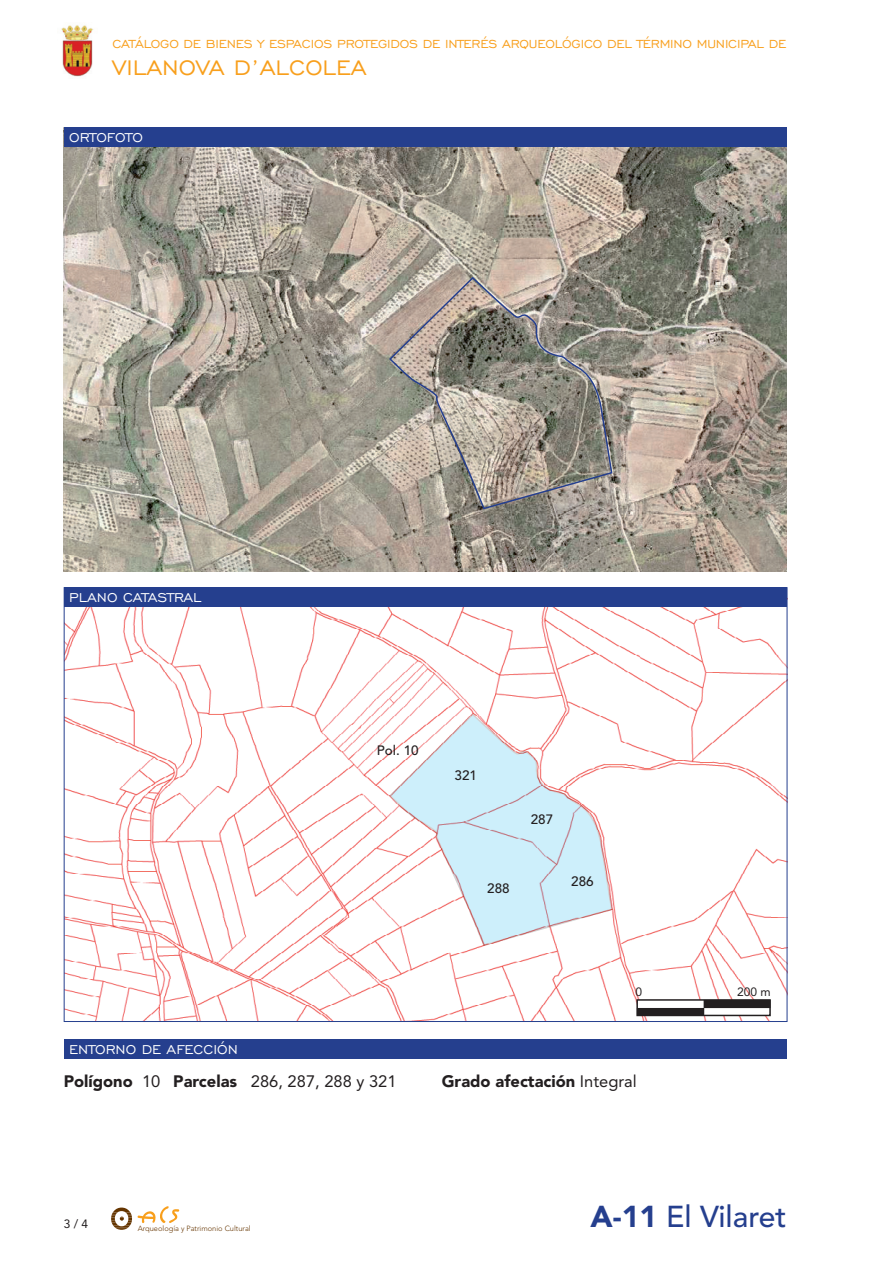
<style>
.page{position:relative;width:893px;height:1263px;background:#fff}
.page>*{position:absolute;margin:0;border:0;box-sizing:border-box;transform-origin:0 0}
.t1{font:500 30px "Avenir";color:#253f8e}
.t2{font:27px "Engravers Gothic BT";color:#f89f1c}
.t3{font:16.5px "Engravers Gothic BT";color:#fff}
.t4{font:16.5px "Avenir";color:#231f20}
.t5{font:900 16.5px "Avenir";color:#231f20}
.t6{font:15px "Engravers Gothic BT";letter-spacing:-.01em;color:#f89f1c}
.t7{font:500 13.5px "Avenir";color:#231f20}
.t8{font:12px "Avenir";color:#231f20}
.t9{font:300 7.5px "Avenir";color:#653500}
.s1{font-weight:900}
.s2{font-weight:400}
</style>
<div class="page">
<img style="left:66px;top:607px;width:719px;height:413px">
<svg style="left:389px;top:712px;width:224px;height:235px"></svg>
<img style="left:61px;top:25px;width:33px;height:52px">
<img style="left:64px;top:127px;width:723px;height:444px">
<div style="left:64px;top:1039px;width:723px;height:19px;background:#253f8e"></div>
<div style="left:64px;top:128px;width:723px;height:19px;background:#253f8e"></div>
<div style="left:64px;top:587px;width:723px;height:20px;background:#253f8e"></div>
<svg style="left:111px;top:1206px;width:69px;height:24px"></svg>
<svg style="left:389px;top:276px;width:224px;height:234px;background:#9d968c"></svg>
<div style="left:637px;top:1000px;width:133px;height:15px;background:#fff"></div>
<div style="left:636px;top:999px;width:135px;height:17px;border:2px solid #231f20"></div>
<div style="left:638px;top:1009px;width:65px;height:6px;background:#231f20"></div>
<div style="left:637px;top:1008px;width:67px;height:7px;border:2px solid #231f20"></div>
<div style="left:704px;top:1001px;width:66px;height:6px;background:#231f20"></div>
<div style="left:704px;top:1000px;width:66px;height:8px;border:2px solid #231f20"></div>
<p class="t6" style="left:112px;top:35px;width:675px">CATÁLOGO DE BIENES Y ESPACIOS PROTEGIDOS DE INTERÉS ARQUEOLÓGICO DEL TÉRMINO MUNICIPAL DE</p>
<h2 class="t2" style="left:112px;top:52px;width:256px">VILANOVA D’ALCOLEA</h2>
<p class="t3" style="left:69px;top:129px;width:75px">ORTOFOTO</p>
<p class="t3" style="left:69px;top:588px;width:134px">PLANO CATASTRAL</p>
<p class="t7" style="left:377px;top:742px;width:43px">Pol. 10</p>
<p class="t7" style="left:455px;top:767px;width:24px">321</p>
<p class="t7" style="left:487px;top:881px;width:24px">288</p>
<p class="t7" style="left:531px;top:811px;width:24px">287</p>
<p class="t7" style="left:571px;top:874px;width:24px">286</p>
<p class="t8" style="left:636px;top:985px;width:8px">0</p>
<p class="t8" style="left:737px;top:985px;width:35px">200 m</p>
<p class="t3" style="left:69px;top:1040px;width:170px">ENTORNO DE AFECCIÓN</p>
<p class="t4" style="left:64px;top:1071px;width:334px"><span class="s1">Polígono</span> 10 <span class="s1">Parcelas</span> 286, 287, 288 y 321</p>
<p class="t5" style="left:442px;top:1071px;width:196px">Grado afectación <span class="s2">Integral</span></p>
<p class="t8" style="left:64px;top:1216px;width:26px">3 / 4</p>
<p class="t9" style="left:138px;top:1224px;width:115px">Arqueología y Patrimonio Cultural</p>
<h1 class="t1" style="left:591px;top:1199px;width:198px"><span class="s1">A-11</span> El Vilaret</h1>
</div>
